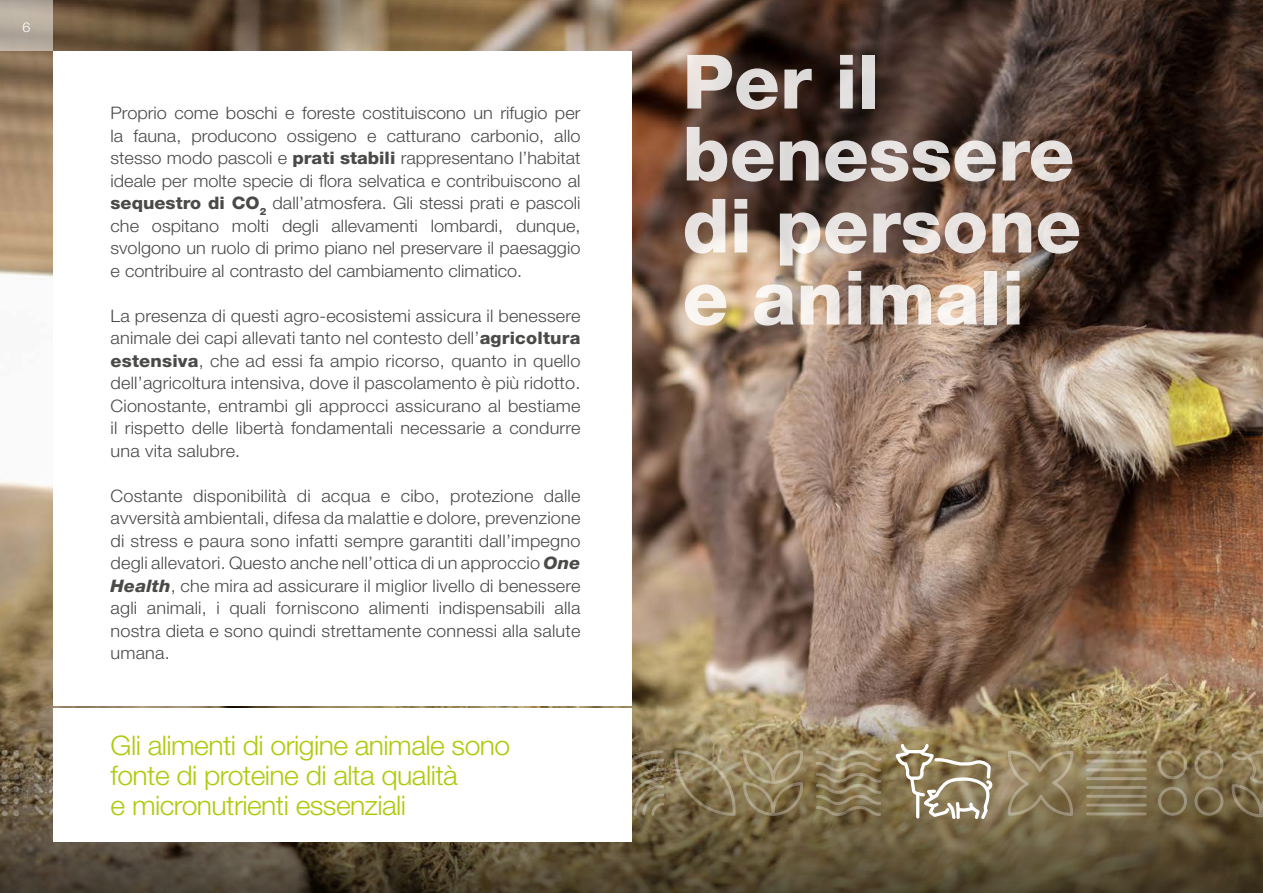
<style>
.page{position:relative;width:1263px;height:893px;background:#fff}
.page>*{position:absolute;margin:0;border:0;box-sizing:border-box;transform-origin:0 0}
.t1{font:800 75px/72px "Helvetica Neue";color:#fff}
.t2{font:300 27px/30px "Helvetica Neue";letter-spacing:-.02em;color:#afca0b;scale:1.05 1}
.t3{font:300 17.25px/22.5px "Helvetica Neue";letter-spacing:.01em;color:#4a4a49;text-align:justify;scale:1.05 1}
.t4{font:300 13.5px "Helvetica Neue";color:#fff;scale:1.05 1}
.s1{font-weight:800}
.s2{font-weight:800;font-style:italic}
</style>
<div class="page">
<img style="left:0;top:0;width:1263px;height:663px">
<svg style="left:0;top:663px;width:1263px;height:230px;background:#756549"></svg>
<div style="left:53px;top:51px;width:578px;height:655px;background:#fff"></div>
<div style="left:53px;top:708px;width:578px;height:134px;background:#fff"></div>
<div style="left:0;top:0;width:53px;height:51px;background:#b8aca0"></div>
<hr style="left:1087px;top:812px;width:58px;height:3px;background:#fff">
<hr style="left:1087px;top:804px;width:58px;height:3px;background:#fff">
<hr style="left:1087px;top:795px;width:58px;height:3px;background:#fff">
<hr style="left:1087px;top:786px;width:58px;height:3px;background:#fff">
<hr style="left:1087px;top:777px;width:58px;height:3px;background:#fff">
<hr style="left:1087px;top:768px;width:58px;height:3px;background:#fff">
<hr style="left:1087px;top:759px;width:58px;height:3px;background:#fff">
<hr style="left:1087px;top:751px;width:58px;height:3px;background:#fff">
<svg style="left:1006px;top:749px;width:69px;height:68px;background:#938360"></svg>
<svg style="left:1228px;top:746px;width:35px;height:73px;background:#827250"></svg>
<div style="left:1158px;top:750px;width:29px;height:29px;border:3px solid #fff;border-radius:50%"></div>
<div style="left:1158px;top:787px;width:29px;height:29px;border:3px solid #fff;border-radius:50%"></div>
<div style="left:1194px;top:750px;width:29px;height:29px;border:3px solid #fff;border-radius:50%"></div>
<div style="left:1194px;top:787px;width:29px;height:29px;border:3px solid #fff;border-radius:50%"></div>
<svg style="left:2px;top:750px;width:17px;height:6px"></svg>
<svg style="left:2px;top:762px;width:17px;height:6px"></svg>
<svg style="left:2px;top:774px;width:17px;height:6px"></svg>
<svg style="left:2px;top:786px;width:17px;height:6px"></svg>
<svg style="left:2px;top:798px;width:17px;height:6px"></svg>
<svg style="left:2px;top:810px;width:17px;height:6px"></svg>
<svg style="left:32px;top:747px;width:21px;height:71px"></svg>
<svg style="left:631px;top:749px;width:35px;height:68px;background:#857658"></svg>
<svg style="left:673px;top:749px;width:131px;height:68px;background:#8f7f5b"></svg>
<svg style="left:814px;top:749px;width:69px;height:68px;background:#8d7e5b"></svg>
<svg style="left:896px;top:744px;width:96px;height:75px"></svg>
<p class="t4" style="left:23px;top:16px;width:9px">6</p>
<p class="t3" style="left:111px;top:101px;width:449px">Proprio come boschi e foreste costituiscono un rifugio per la fauna, producono ossigeno e catturano carbonio, allo stesso modo pascoli e <span class="s1">prati stabili</span> rappresentano l’habitat ideale per molte specie di flora selvatica e contribuiscono al <span class="s1">sequestro di CO</span><sub>2</sub> dall’atmosfera. Gli stessi prati e pascoli che ospitano molti degli allevamenti lombardi, dunque, svolgono un ruolo di primo piano nel preservare il paesaggio e contribuire al contrasto del cambiamento climatico.</p>
<p class="t3" style="left:111px;top:303px;width:449px">La presenza di questi agro-ecosistemi assicura il benessere animale dei capi allevati tanto nel contesto dell’<span class="s1">agricoltura estensiva</span>, che ad essi fa ampio ricorso, quanto in quello dell’agricoltura intensiva, dove il pascolamento è più ridotto.<br>Cionostante, entrambi gli approcci assicurano al bestiame il rispetto delle libertà fondamentali necessarie a condurre una vita salubre.</p>
<p class="t3" style="left:111px;top:483px;width:449px">Costante disponibilità di acqua e cibo, protezione dalle avversità ambientali, difesa da malattie e dolore, prevenzione di stress e paura sono infatti sempre garantiti dall’impegno degli allevatori. Questo anche nell’ottica di un approccio <span class="s2">One Health</span>, che mira ad assicurare il miglior livello di benessere agli animali, i quali forniscono alimenti indispensabili alla nostra dieta e sono quindi strettamente connessi alla salute umana.</p>
<h2 class="t2" style="left:111px;top:729px;width:382px">Gli alimenti di origine animale sono fonte di proteine di alta qualità<br>e micronutrienti essenziali</h2>
<h1 class="t1" style="left:682px;top:46px;width:400px">Per il benessere di persone e animali</h1>
</div>
